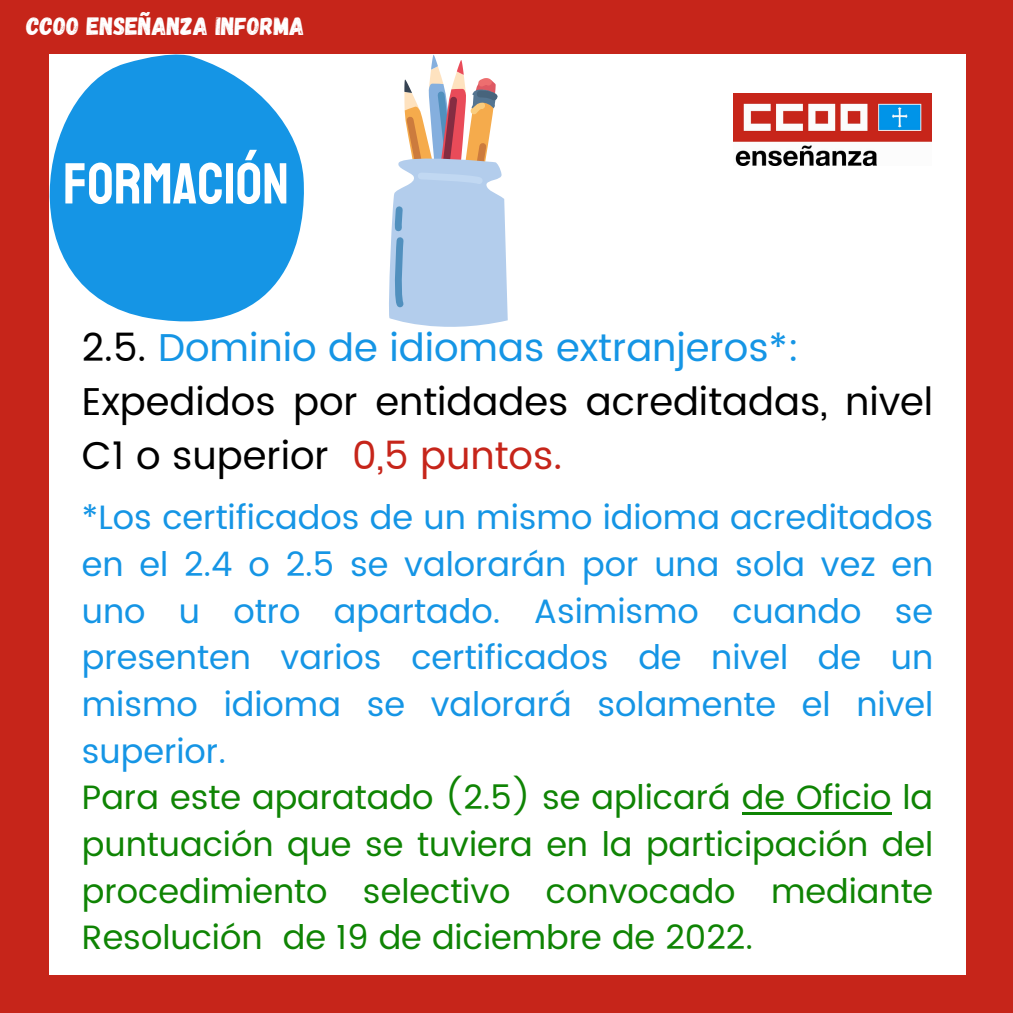
<style>
.page{position:relative;width:1013px;height:1013px;background:#fff}
.page>*{position:absolute;margin:0;border:0;box-sizing:border-box;transform-origin:0 0}
.t1{font:57.88px "Staatliches";color:#fff}
.t2{font:38.75px/54px "Poppins";color:#000}
.t3{font:33.75px/46.6px "Poppins";color:#1595e5;text-align:justify}
.t4{font:33.75px/46.6px "Poppins";color:#0f8404;text-align:justify}
.t5{font:25px "Gagalin";color:#fff}
.s1{color:#1595e5}
.s2{color:#c6251a}
</style>
<div class="page">
<div style="left:0;top:0;width:1012px;height:1012px;background:#c6251a"></div>
<div style="left:50px;top:55px;width:915px;height:919px;background:#fff"></div>
<img style="left:733px;top:93px;width:198px;height:72px">
<svg style="left:49px;top:54px;width:360px;height:405px"></svg>
<hr style="left:741px;top:811px;width:150px;height:3px;background:#0f8404">
<svg style="left:387px;top:55px;width:121px;height:281px"></svg>
<p class="t5" style="left:26px;top:9px;width:279px">CCOO ENSEÑANZA INFORMA</p>
<p class="t1" style="left:63px;top:148px;width:227px">FORMACIÓN</p>
<p class="t2" style="left:82px;top:320px;width:852px">2.5. <span class="s1">Dominio de idiomas extranjeros*:<br></span>Expedidos por entidades acreditadas, nivel<br>C1 o superior <span class="s2">0,5 puntos.</span></p>
<p class="t3" style="left:82px;top:494px;width:852px">*Los certificados de un mismo idioma acreditados en el 2.4 o 2.5 se valorarán por una sola vez en uno u otro apartado. Asimismo cuando se presenten varios certificados de nivel de un mismo idioma se valorará solamente el nivel superior.</p>
<h1 class="t4" style="left:82px;top:774px;width:852px">Para este aparatado (2.5) se aplicará de Oficio la puntuación que se tuviera en la participación del procedimiento selectivo convocado mediante Resolución de 19 de diciembre de 2022.</h1>
</div>
